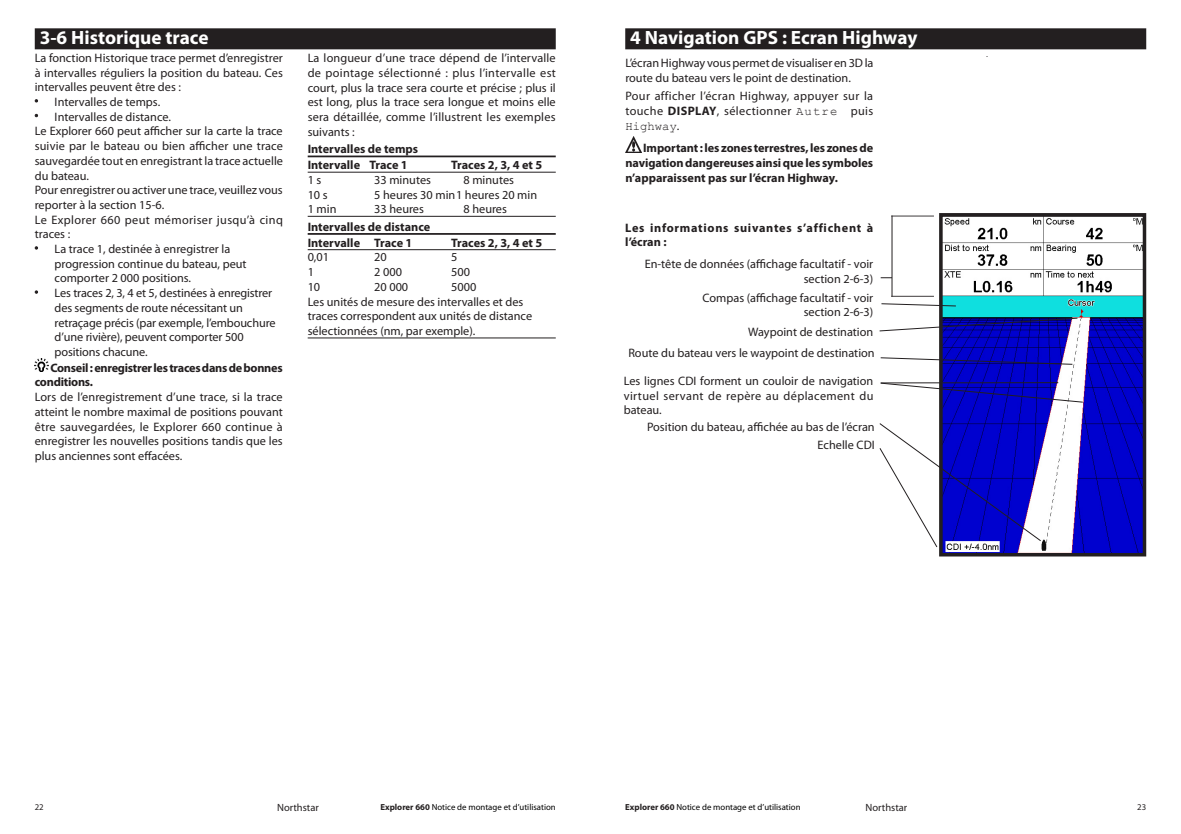
<style>
.page{position:relative;width:1181px;height:834px;background:#fff}
.page>*{position:absolute;margin:0;border:0;box-sizing:border-box;transform-origin:0 0}
.t1{font:700 19.25px "Myriad Pro";color:#fff}
.t2{font:12.25px/14.7px "Myriad Pro";color:#231f20;text-align:justify}
.t3{font:700 12.25px/14.7px "Myriad Pro";color:#231f20}
.t4{font:12.25px/14.7px "Myriad Pro";letter-spacing:.03em;color:#231f20}
.t5{font:700 12.25px/14.7px "Myriad Pro";letter-spacing:-.025em;color:#231f20}
.t6{font:700 12.25px/14.7px "Myriad Pro";letter-spacing:.06em;color:#231f20}
.t7{font:12.25px "Courier New";color:#231f20}
.t8{font:10.5px "Futura BT";color:#231f20}
.t9{font:8.75px "Myriad Pro";color:#000}
.t10{font:8.75px "Myriad Pro";color:#231f20}
.s1{font-weight:700}
.s2{font-family:"Courier New"}
.s3{font-family:"Myriad Pro"}
.s4{font-weight:700;color:#231f20}
</style>
<div class="page">
<div style="left:625px;top:28px;width:521px;height:21px;background:#231f20"></div>
<img style="left:625px;top:136px;width:16px;height:16px">
<img style="left:944px;top:218px;width:197px;height:333px">
<div style="left:939px;top:213px;width:207px;height:343px;border:4px solid #231f20"></div>
<svg style="left:880px;top:382px;width:203px;height:21px"></svg>
<svg style="left:880px;top:357px;width:193px;height:8px"></svg>
<svg style="left:879px;top:422px;width:162px;height:126px"></svg>
<hr style="left:891px;top:215px;width:43px;height:2px;background:#231f20">
<hr style="left:891px;top:295px;width:43px;height:2px;background:#231f20">
<svg style="left:881px;top:303px;width:75px;height:4px"></svg>
<hr style="left:891px;top:215px;width:1px;height:81px;background:#231f20">
<svg style="left:879px;top:317px;width:199px;height:15px"></svg>
<img style="left:35px;top:358px;width:14px;height:13px">
<div style="left:35px;top:28px;width:521px;height:21px;background:#231f20"></div>
<hr style="left:308px;top:155px;width:248px;height:2px;background:#231f20">
<hr style="left:308px;top:172px;width:248px;height:1px;background:#231f20">
<hr style="left:308px;top:216px;width:248px;height:1px;background:#231f20">
<hr style="left:308px;top:233px;width:248px;height:2px;background:#231f20">
<hr style="left:308px;top:249px;width:248px;height:1px;background:#231f20">
<hr style="left:308px;top:337px;width:248px;height:1px;background:#231f20">
<h1 class="t1" style="left:40px;top:27px;width:170px">3-6 Historique trace</h1>
<p class="t2" style="left:35px;top:51px;width:249px">La fonction Historique trace permet d’enregistrer</p>
<p class="t2" style="left:35px;top:65px;width:249px">à intervalles réguliers la position du bateau. Ces</p>
<p class="t2" style="left:35px;top:80px;width:148px">intervalles peuvent être des :</p>
<p class="t2" style="left:55px;top:95px;width:107px">Intervalles de temps.</p>
<p class="t2" style="left:55px;top:109px;width:118px">Intervalles de distance.</p>
<p class="t2" style="left:35px;top:124px;width:249px">Le Explorer 660 peut afficher sur la carte la trace</p>
<p class="t2" style="left:35px;top:139px;width:250px">suivie par le bateau ou bien afficher une trace</p>
<p class="t2" style="left:35px;top:153px;width:250px">sauvegardée tout en enregistrant la trace actuelle</p>
<p class="t2" style="left:35px;top:168px;width:56px">du bateau.</p>
<p class="t2" style="left:35px;top:183px;width:249px">Pour enregistrer ou activer une trace, veuillez vous</p>
<p class="t2" style="left:35px;top:198px;width:131px">reporter à la section 15-6.</p>
<p class="t4" style="left:35px;top:212px;width:250px">Le Explorer 660 peut mémoriser jusqu’à cinq</p>
<p class="t2" style="left:35px;top:227px;width:37px">traces :</p>
<p class="t2" style="left:55px;top:242px;width:177px">La trace 1, destinée à enregistrer la</p>
<p class="t2" style="left:55px;top:256px;width:193px">progression continue du bateau, peut</p>
<p class="t2" style="left:55px;top:271px;width:138px">comporter 2 000 positions.</p>
<p class="t2" style="left:55px;top:286px;width:219px">Les traces 2, 3, 4 et 5, destinées à enregistrer</p>
<p class="t2" style="left:55px;top:300px;width:190px">des segments de route nécessitant un</p>
<p class="t2" style="left:55px;top:315px;width:222px">retraçage précis (par exemple, l’embouchure</p>
<p class="t2" style="left:55px;top:330px;width:190px">d’une rivière), peuvent comporter 500</p>
<p class="t2" style="left:55px;top:345px;width:94px">positions chacune.</p>
<p class="t5" style="left:35px;top:360px;width:249px;text-indent:16px">Conseil : enregistrer les traces dans de bonnes conditions.</p>
<p class="t2" style="left:35px;top:390px;width:249px">Lors de l’enregistrement d’une trace, si la trace atteint le nombre maximal de positions pouvant être sauvegardées, le Explorer 660 continue à enregistrer les nouvelles positions tandis que les plus anciennes sont effacées.</p>
<p class="t2" style="left:308px;top:51px;width:250px">La longueur d’une trace dépend de l’intervalle de pointage sélectionné : plus l’intervalle est court, plus la trace sera courte et précise ; plus il est long, plus la trace sera longue et moins elle sera détaillée, comme l’illustrent les exemples suivants :</p>
<p class="t3" style="left:308px;top:141px;width:112px;line-height:16.3px">Intervalles de temps<br>Intervalle Trace 1</p>
<p class="t3" style="left:451px;top:158px;width:93px">Traces 2, 3, 4 et 5</p>
<p class="t2" style="left:308px;top:173px;width:15px">1 s</p>
<p class="t2" style="left:374px;top:173px;width:58px">33 minutes</p>
<p class="t2" style="left:463px;top:173px;width:52px">8 minutes</p>
<p class="t2" style="left:308px;top:187px;width:22px">10 s</p>
<p class="t2" style="left:374px;top:187px;width:164px">5 heures 30 min1 heures 20 min</p>
<p class="t2" style="left:308px;top:202px;width:30px">1 min</p>
<p class="t2" style="left:374px;top:202px;width:51px">33 heures</p>
<p class="t2" style="left:463px;top:202px;width:45px">8 heures</p>
<p class="t3" style="left:308px;top:218px;width:124px;line-height:16.3px">Intervalles de distance<br>Intervalle Trace 1</p>
<p class="t3" style="left:451px;top:235px;width:93px">Traces 2, 3, 4 et 5</p>
<p class="t2" style="left:308px;top:250px;width:23px">0,01</p>
<p class="t2" style="left:374px;top:250px;width:14px">20</p>
<p class="t2" style="left:451px;top:250px;width:8px">5</p>
<p class="t2" style="left:308px;top:265px;width:8px">1</p>
<p class="t2" style="left:374px;top:265px;width:29px">2 000</p>
<p class="t2" style="left:451px;top:265px;width:20px">500</p>
<p class="t2" style="left:308px;top:279px;width:14px">10</p>
<p class="t2" style="left:374px;top:279px;width:36px">20 000</p>
<p class="t2" style="left:308px;top:279px;width:226px;text-align:left;text-indent:144px">5000<br>Les unités de mesure des intervalles et des traces correspondent aux unités de distance sélectionnées (nm, par exemple).</p>
<h1 class="t1" style="left:630px;top:27px;width:289px">4 Navigation GPS : Ecran Highway</h1>
<p class="t2" style="left:625px;top:56px;width:250px">L’écran Highway vous permet de visualiser en 3D la route du bateau vers le point de destination.</p>
<p class="t4" style="left:625px;top:89px;width:249px">Pour afficher l’écran Highway, appuyer sur la touche <span class="s1">DISPLAY</span>, sélectionner <span class="s2">Autre</span> puis</p>
<p class="t7" style="left:625px;top:118px;width:55px">Highway<span class="s3">.</span></p>
<p class="t3" style="left:625px;top:141px;width:249px;text-align:justify;text-indent:18px">Important : les zones terrestres, les zones de navigation dangereuses ainsi que les symboles n’apparaissent pas sur l’écran Highway.</p>
<p class="t6" style="left:625px;top:220px;width:249px">Les informations suivantes s’affichent à l’écran :</p>
<p class="t2" style="left:644px;top:257px;width:230px;text-align:right">En-tête de données (affichage facultatif - voir section 2-6-3)</p>
<p class="t2" style="left:702px;top:290px;width:172px;text-align:right">Compas (affichage facultatif - voir section 2-6-3)</p>
<p class="t2" style="left:748px;top:324px;width:127px">Waypoint de destination</p>
<p class="t2" style="left:628px;top:345px;width:248px">Route du bateau vers le waypoint de destination</p>
<p class="t2" style="left:624px;top:373px;width:251px">Les lignes CDI forment un couloir de navigation virtuel servant de repère au déplacement du bateau.</p>
<p class="t2" style="left:647px;top:417px;width:229px;line-height:18.6px;text-align:right">Position du bateau, affichée au bas de l’écran<br>Echelle CDI</p>
<p class="t10" style="left:35px;top:801px;width:10px">22</p>
<p class="t8" style="left:277px;top:801px;width:43px">Northstar</p>
<p class="t9" style="left:380px;top:801px;width:177px"><span class="s4">Explorer 660</span> Notice de montage et d’utilisation</p>
<p class="t9" style="left:625px;top:801px;width:177px"><span class="s4">Explorer 660</span> Notice de montage et d’utilisation</p>
<p class="t8" style="left:865px;top:801px;width:43px">Northstar</p>
<p class="t10" style="left:1137px;top:801px;width:10px">23</p>
</div>
